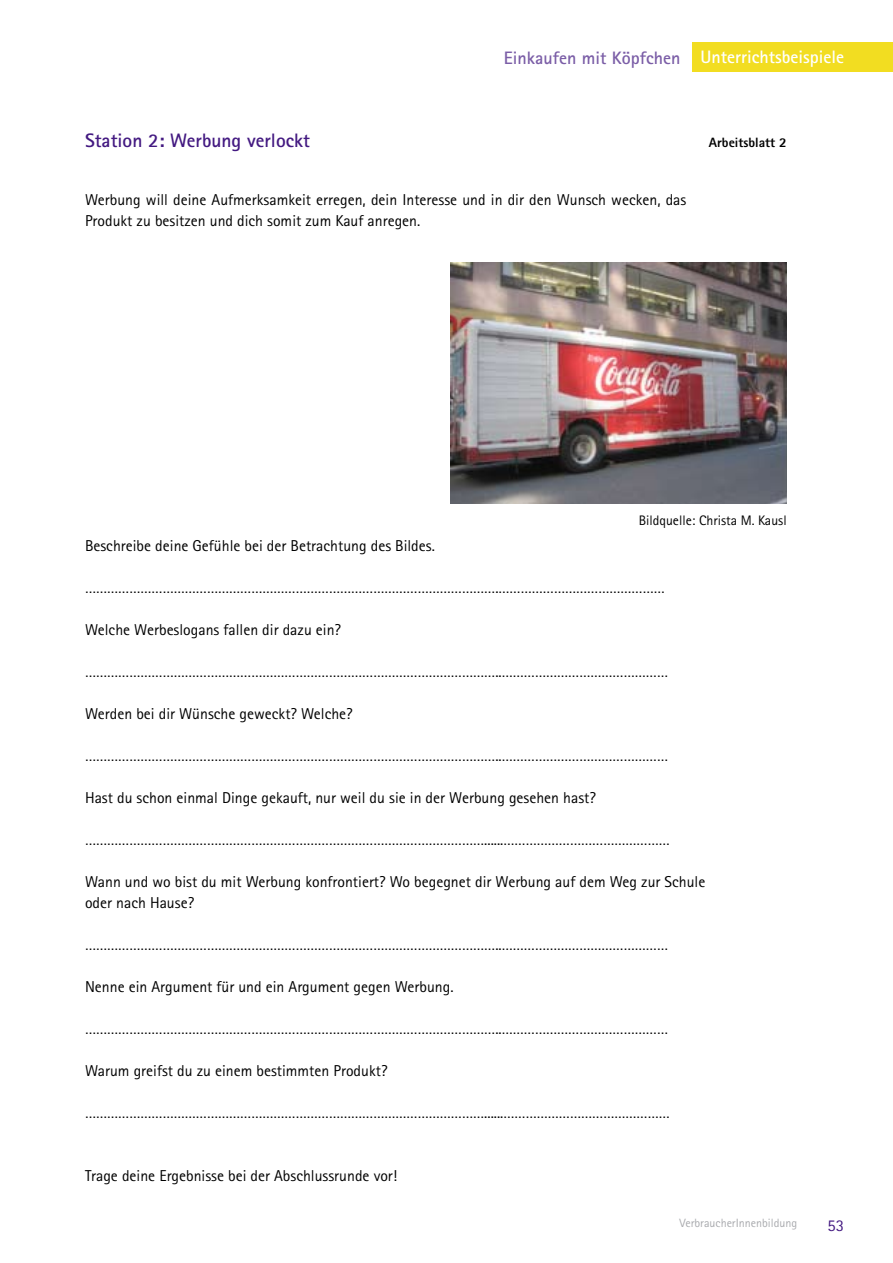
<style>
.page{position:relative;width:893px;height:1263px;background:#fff}
.page>*{position:absolute;margin:0;border:0;box-sizing:border-box;transform-origin:0 0}
.t1{font:700 19.5px "Rotis Sans Serif";color:#431981}
.t2{font:700 18px "Rotis Sans Serif";color:#fff}
.t3{font:700 18px "Rotis Sans Serif";color:#7b5ea7}
.t4{font:16.5px "Rotis Sans Serif";color:#431981}
.t5{font:15.75px/21px "Rotis Sans Serif";color:#000}
.t6{font:13.8px "Rotis Sans Serif";color:#000}
.t7{font:800 13.5px "Rotis Sans Serif";color:#000}
.t8{font:12px "Rotis Sans Serif";color:#a9aaae}
</style>
<div class="page">
<div style="left:692px;top:42px;width:201px;height:30px;background:#f2dd21"></div>
<img style="left:451px;top:262px;width:336px;height:242px">
<p class="t3" style="left:504px;top:46px;width:178px">Einkaufen mit Köpfchen</p>
<p class="t2" style="left:700px;top:46px;width:145px">Unterrichtsbeispiele</p>
<p class="t1" style="left:85px;top:128px;width:226px">Station 2: Werbung verlockt</p>
<p class="t7" style="left:709px;top:134px;width:79px">Arbeitsblatt 2</p>
<p class="t5" style="left:85px;top:189px;width:603px">Werbung will deine Aufmerksamkeit erregen, dein Interesse und in dir den Wunsch wecken, das<br>Produkt zu besitzen und dich somit zum Kauf anregen.</p>
<p class="t6" style="left:639px;top:512px;width:149px">Bildquelle: Christa M. Kausl</p>
<p class="t5" style="left:85px;top:535px;width:351px">Beschreibe deine Gefühle bei der Betrachtung des Bildes.</p>
<p class="t5" style="left:85px;top:577px;width:581px">………………………………………………………………………………………………….………………………………………</p>
<p class="t5" style="left:85px;top:619px;width:257px">Welche Werbeslogans fallen dir dazu ein?</p>
<p class="t5" style="left:85px;top:661px;width:585px">…………………………………………………………………………………………………..………………………………………</p>
<p class="t5" style="left:85px;top:703px;width:269px">Werden bei dir Wünsche geweckt? Welche?</p>
<p class="t5" style="left:85px;top:745px;width:585px">…………………………………………………………………………………………………..………………………………………</p>
<p class="t5" style="left:85px;top:787px;width:512px">Hast du schon einmal Dinge gekauft, nur weil du sie in der Werbung gesehen hast?</p>
<p class="t5" style="left:85px;top:829px;width:586px">………………………………………………………………………………………………......………………………………………</p>
<p class="t5" style="left:85px;top:871px;width:622px">Wann und wo bist du mit Werbung konfrontiert? Wo begegnet dir Werbung auf dem Weg zur Schule oder nach Hause?</p>
<p class="t5" style="left:85px;top:934px;width:585px">…………………………………………………………………………………………………..………………………………………</p>
<p class="t5" style="left:85px;top:976px;width:370px">Nenne ein Argument für und ein Argument gegen Werbung.</p>
<p class="t5" style="left:85px;top:1018px;width:585px">…………………………………………………………………………………………………..………………………………………</p>
<p class="t5" style="left:85px;top:1060px;width:304px">Warum greifst du zu einem bestimmten Produkt?</p>
<p class="t5" style="left:85px;top:1102px;width:586px">………………………………………………………………………………………………......………………………………………</p>
<p class="t5" style="left:85px;top:1165px;width:314px">Trage deine Ergebnisse bei der Abschlussrunde vor!</p>
<p class="t8" style="left:679px;top:1216px;width:119px">VerbraucherInnenbildung</p>
<p class="t4" style="left:828px;top:1215px;width:18px">53</p>
</div>
